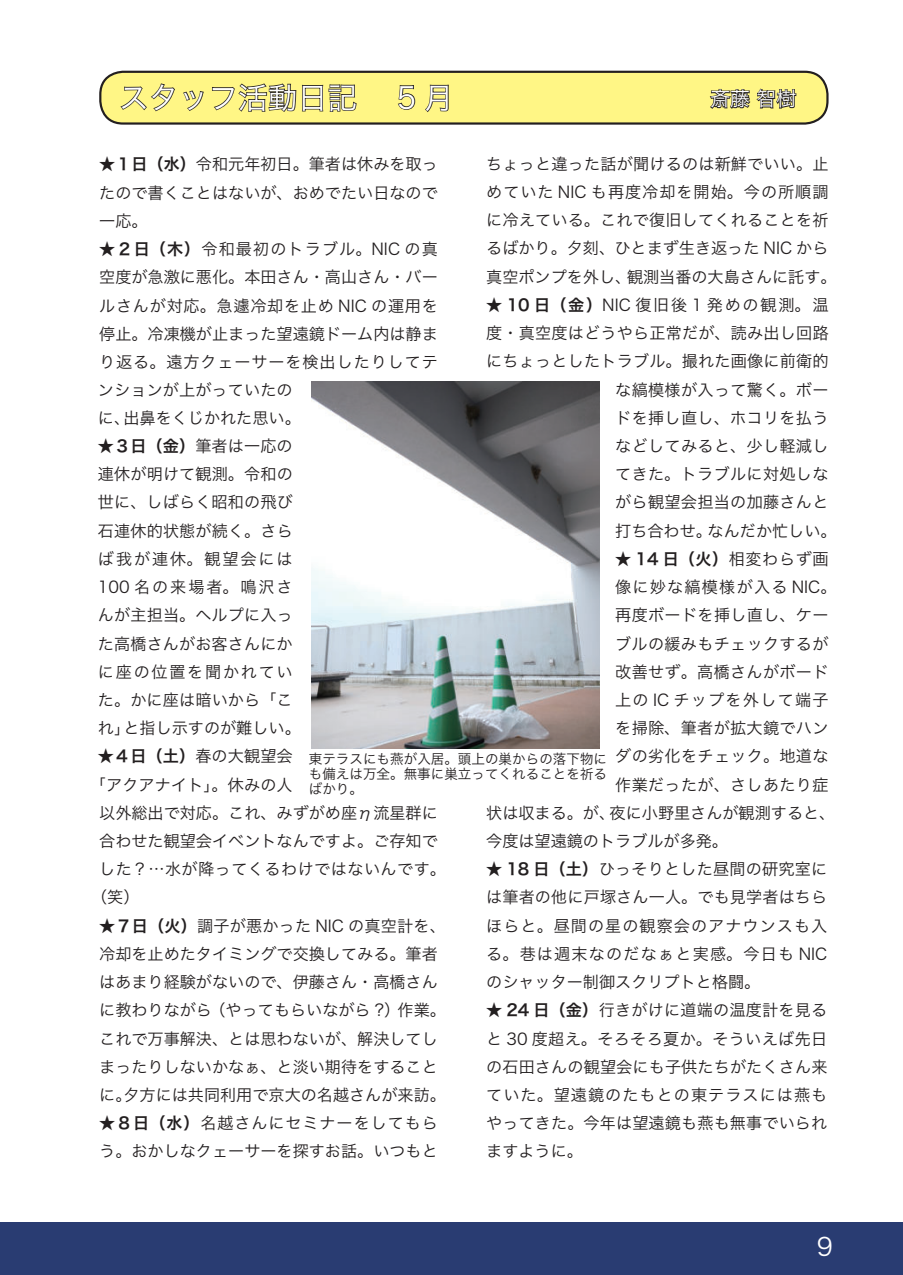
<style>
.page{position:relative;width:903px;height:1275px;background:#fff}
.page>*{position:absolute;margin:0;border:0;box-sizing:border-box;transform-origin:0 0}
.t1{font:29.75px "Hira Kaku Pro W3";color:#fff}
.t2{font:24.85px "Hira Kaku Pro W3";color:#fff}
.t3{font:19.78px "Hira Kaku Pro W3";color:#fff}
.t4{font:16.1px/28.2px "Hira Kaku Pro W3";letter-spacing:.01em;color:#231f20}
.t5{font:16.1px "Hira Kaku Pro W6";color:#231f20}
.t6{font:16.1px "Hira Kaku Pro W3";letter-spacing:.075em;color:#231f20}
.t7{font:16.1px "Hira Kaku Pro W3";letter-spacing:.03em;color:#231f20}
.t8{font:16.1px "Hira Kaku Pro W3";letter-spacing:.11em;color:#231f20}
.t9{font:13.65px/14.9px "Hira Kaku Pro W3";letter-spacing:.005em;color:#231f20;text-align:justify}
.s1{font-family:"Hira Kaku Pro W6"}
.s2{font-family:"Hira Kaku Pro W3"}
</style>
<div class="page">
<div style="left:0;top:1222px;width:903px;height:53px;background:#293c72"></div>
<div style="left:100px;top:72px;width:727px;height:52px;background:#fff685;border-radius:23px"></div>
<div style="left:99px;top:71px;width:729px;height:54px;border:2px solid #231f20;border-radius:23px"></div>
<svg style="left:709px;top:88px;width:88px;height:21px"></svg>
<svg style="left:120px;top:83px;width:55px;height:29px"></svg>
<svg style="left:183px;top:90px;width:21px;height:21px"></svg>
<svg style="left:212px;top:83px;width:145px;height:29px"></svg>
<svg style="left:398px;top:85px;width:18px;height:25px"></svg>
<svg style="left:425px;top:84px;width:24px;height:28px"></svg>
<img style="left:311px;top:381px;width:288px;height:367px">
<h1 class="t1" style="left:119px;top:71px;width:336px">スタッフ活動日記　 5 月</h1>
<p class="t3" style="left:710px;top:81px;width:107px">斎藤 智樹　</p>
<p class="t4" style="left:486px;top:149px;width:352px">ちょっと違った話が聞けるのは新鮮でいい。止めていた NIC も再度冷却を開始。今の所順調に冷えている。これで復旧してくれることを祈るばかり。夕刻、ひとまず生き返った NIC から真空ポンプを外し、観測当番の大島さんに託す。</p>
<p class="t8" style="left:486px;top:291px;width:344px"><span class="s1">★ 10 日（金）</span>NIC 復旧後 1 発めの観測。温</p>
<p class="t4" style="left:486px;top:318px;width:344px">度・真空度はどうやら正常だが、読み出し回路</p>
<p class="t4" style="left:486px;top:346px;width:344px">にちょっとしたトラブル。撮れた画像に前衛的</p>
<p class="t4" style="left:615px;top:374px;width:215px">な縞模様が入って驚く。ボー</p>
<p class="t4" style="left:615px;top:402px;width:215px">ドを挿し直し、ホコリを払う</p>
<p class="t4" style="left:615px;top:431px;width:215px">などしてみると、少し軽減し</p>
<p class="t4" style="left:615px;top:459px;width:215px">てきた。トラブルに対処しな</p>
<p class="t4" style="left:615px;top:487px;width:215px">がら観望会担当の加藤さんと</p>
<p class="t4" style="left:615px;top:515px;width:223px">打ち合わせ。なんだか忙しい。</p>
<p class="t5" style="left:615px;top:544px;width:215px">★ 14 日（火）<span class="s2">相変わらず画</span></p>
<p class="t6" style="left:615px;top:573px;width:223px">像に妙な縞模様が入る NIC。</p>
<p class="t4" style="left:615px;top:600px;width:215px">再度ボードを挿し直し、ケー</p>
<p class="t4" style="left:615px;top:628px;width:215px">ブルの緩みもチェックするが</p>
<p class="t4" style="left:615px;top:656px;width:215px">改善せず。高橋さんがボード</p>
<p class="t6" style="left:615px;top:685px;width:215px">上の IC チップを外して端子</p>
<p class="t4" style="left:615px;top:713px;width:215px">を掃除、筆者が拡大鏡でハン</p>
<p class="t4" style="left:615px;top:741px;width:215px">ダの劣化をチェック。地道な</p>
<p class="t4" style="left:615px;top:769px;width:215px">作業だったが、さしあたり症</p>
<p class="t4" style="left:486px;top:797px;width:351px">状は収まる。が、夜に小野里さんが観測すると、</p>
<p class="t4" style="left:486px;top:826px;width:243px">今度は望遠鏡のトラブルが多発。</p>
<p class="t4" style="left:486px;top:854px;width:343px;text-align:justify"><span class="s1">★ 18 日（土）</span>ひっそりとした昼間の研究室には筆者の他に戸塚さん一人。でも見学者はちらほらと。昼間の星の観察会のアナウンスも入る。巷は週末なのだなぁと実感。今日も NICのシャッター制御スクリプトと格闘。</p>
<p class="t4" style="left:486px;top:995px;width:343px;text-align:justify"><span class="s1">★ 24 日（金）</span>行きがけに道端の温度計を見ると 30 度超え。そろそろ夏か。そういえば先日の石田さんの観望会にも子供たちがたくさん来ていた。望遠鏡のたもとの東テラスには燕もやってきた。今年は望遠鏡も燕も無事でいられますように。</p>
<p class="t4" style="left:99px;top:149px;width:340px;text-align:justify"><span class="s1">★１日（水）</span>令和元年初日。筆者は休みを取ったので書くことはないが、おめでたい日なので一応。</p>
<p class="t4" style="left:98px;top:234px;width:341px"><span class="s1">★２日（木）</span>令和最初のトラブル。NIC の真空度が急激に悪化。本田さん・高山さん・バールさんが対応。急遽冷却を止め NIC の運用を停止。冷凍機が止まった望遠鏡ドーム内は静まり返る。遠方クェーサーを検出したりしてテンションが上がっていたの<br>に、出鼻をくじかれた思い。</p>
<p class="t5" style="left:98px;top:431px;width:196px">★３日（金）<span class="s2">筆者は一応の</span></p>
<p class="t4" style="left:98px;top:459px;width:204px">連休が明けて観測。令和の世に、しばらく昭和の飛び石連休的状態が続く。さらば我が連休。観望会には<br>100 名の来場者。鳴沢さんが主担当。ヘルプに入った高橋さんがお客さんにかに座の位置を聞かれていた。かに座は暗いから「これ」と指し示すのが難しい。</p>
<p class="t5" style="left:98px;top:742px;width:196px">★４日（土）<span class="s2">春の大観望会</span></p>
<p class="t4" style="left:90px;top:769px;width:204px">「アクアナイト」。休みの人</p>
<p class="t4" style="left:99px;top:797px;width:340px">以外総出で対応。これ、みずがめ座η流星群に</p>
<p class="t4" style="left:99px;top:826px;width:340px">合わせた観望会イベントなんですよ。ご存知で</p>
<p class="t7" style="left:99px;top:855px;width:348px">した？…水が降ってくるわけではないんです。</p>
<p class="t4" style="left:91px;top:882px;width:50px">（笑）</p>
<p class="t4" style="left:99px;top:910px;width:348px"><span class="s1">★７日（火）</span>調子が悪かった NIC の真空計を、冷却を止めたタイミングで交換してみる。筆者はあまり経験がないので、伊藤さん・高橋さんに教わりながら（やってもらいながら ?）作業。これで万事解決、とは思わないが、解決してしまったりしないかなぁ、と淡い期待をすることに。夕方には共同利用で京大の名越さんが来訪。</p>
<p class="t4" style="left:99px;top:1108px;width:340px"><span class="s1">★８日（水）</span>名越さんにセミナーをしてもらう。おかしなクェーサーを探すお話。いつもと</p>
<p class="t9" style="left:309px;top:751px;width:300px">東テラスにも燕が入居。頭上の巣からの落下物にも備えは万全。無事に巣立ってくれることを祈るばかり。</p>
<h2 class="t2" style="left:817px;top:1224px;width:18px">9</h2>
</div>
